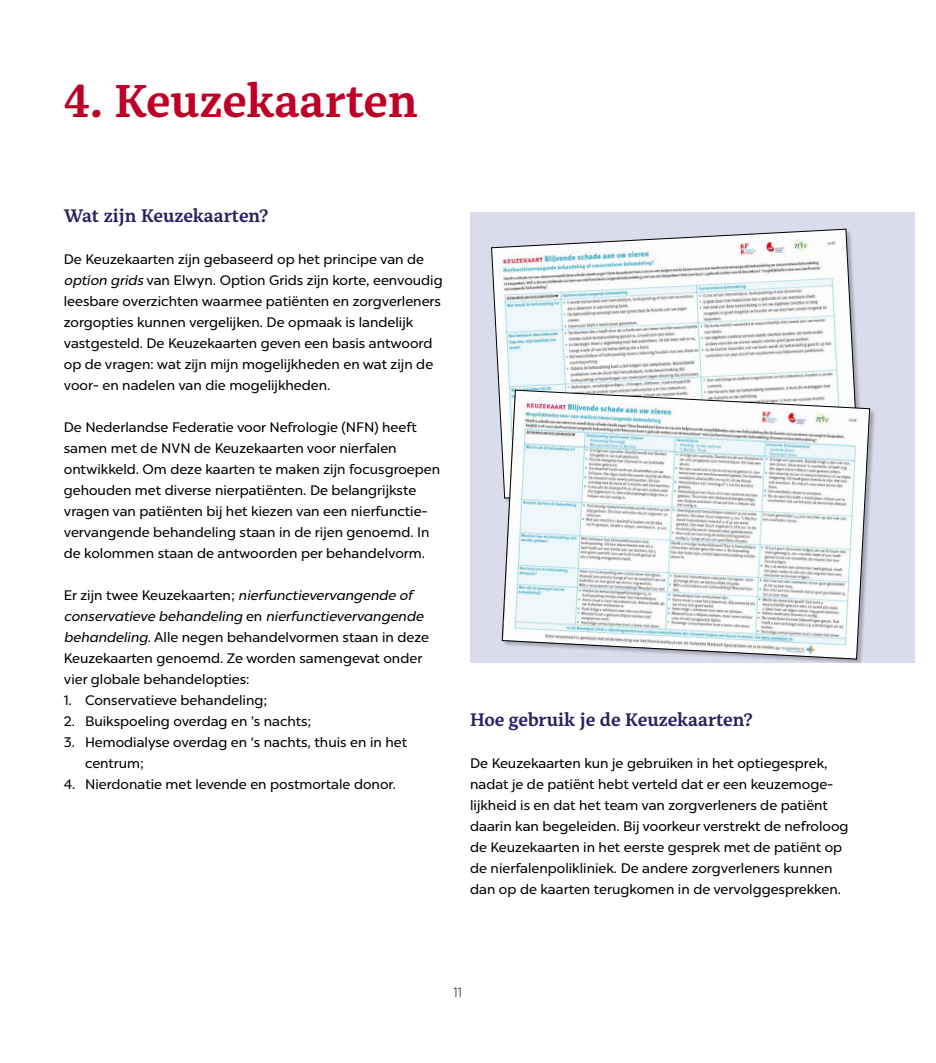
<style>
.page{position:relative;width:936px;height:1063px;background:#fff}
.page>*{position:absolute;margin:0;border:0;box-sizing:border-box;transform-origin:0 0}
.t1{font:700 45.75px "Alkes";color:#be0027}
.t2{font:700 18px "Alkes";letter-spacing:-.005em;color:#2d1f62}
.t3{font:13.8px/21px "Chronica Pro";color:#000}
.t4{font:13.8px/21px "Chronica Pro Regular It";color:#000}
.t5{font:300 13.5px "Chronica Pro";color:#000}
.s1{font-family:"Chronica Pro Regular It"}
.s2{font-family:"Chronica Pro"}
</style>
<div class="page">
<div style="left:470px;top:213px;width:444px;height:450px;background:#dadbeb"></div>
<svg style="left:491px;top:229px;width:368px;height:226px"></svg>
<div style="left:502px;top:391px;width:373px;height:274px;background:#000;opacity:.25"></div>
<svg style="left:502px;top:390px;width:367px;height:269px"></svg>
<h1 class="t1" style="left:64px;top:71px;width:355px">4. Keuzekaarten</h1>
<h2 class="t2" style="left:64px;top:204px;width:206px">Wat zijn Keuzekaarten?</h2>
<p class="t3" style="left:64px;top:249px;width:380px">De Keuzekaarten zijn gebaseerd op het principe van de <span class="s1">option grids</span> van Elwyn. Option Grids zijn korte, eenvoudig leesbare overzichten waarmee patiënten en zorgverleners zorgopties kunnen vergelijken. De opmaak is landelijk vastgesteld. De Keuzekaarten geven een basis antwoord op de vragen: wat zijn mijn mogelijkheden en wat zijn de voor- en nadelen van die mogelijkheden.</p>
<p class="t3" style="left:64px;top:417px;width:378px">De Nederlandse Federatie voor Nefrologie (NFN) heeft samen met de NVN de Keuzekaarten voor nierfalen ontwikkeld. Om deze kaarten te maken zijn focusgroepen gehouden met diverse nierpatiënten. De belangrijkste vragen van patiënten bij het kiezen van een nierfunctie&shy;vervangende behandeling staan in de rijen genoemd. In de kolommen staan de antwoorden per behandelvorm.</p>
<p class="t4" style="left:64px;top:585px;width:361px"><span class="s2">Er zijn twee Keuzekaarten;</span> nierfunctievervangende of conservatieve behandeling <span class="s2">en</span> nierfunctievervangende</p>
<p class="t3" style="left:64px;top:627px;width:366px"><span class="s1">behandeling</span>. Alle negen behandelvormen staan in deze<br>Keuzekaarten genoemd. Ze worden samengevat onder vier globale behandelopties:</p>
<p class="t3" style="left:64px;top:690px;width:205px">1. Conservatieve behandeling;</p>
<p class="t3" style="left:64px;top:711px;width:249px">2. Buikspoeling overdag en ’s nachts;</p>
<p class="t3" style="left:85px;top:732px;width:323px;text-indent:-21px">3. Hemodialyse overdag en ‘s nachts, thuis en in het centrum;</p>
<p class="t3" style="left:64px;top:774px;width:332px">4. Nierdonatie met levende en postmortale donor.</p>
<h2 class="t2" style="left:470px;top:708px;width:284px">Hoe gebruik je de Keuzekaarten?</h2>
<p class="t3" style="left:470px;top:753px;width:380px">De Keuzekaarten kun je gebruiken in het optiegesprek, nadat je de patiënt hebt verteld dat er een keuzemoge&shy;lijkheid is en dat het team van zorgverleners de patiënt daarin kan begeleiden. Bij voorkeur verstrekt de nefroloog de Keuzekaarten in het eerste gesprek met de patiënt op de nierfalenpolikliniek. De andere zorgverleners kunnen dan op de kaarten terugkomen in de vervolggesprekken.</p>
<p class="t5" style="left:453px;top:984px;width:10px">11</p>
</div>
